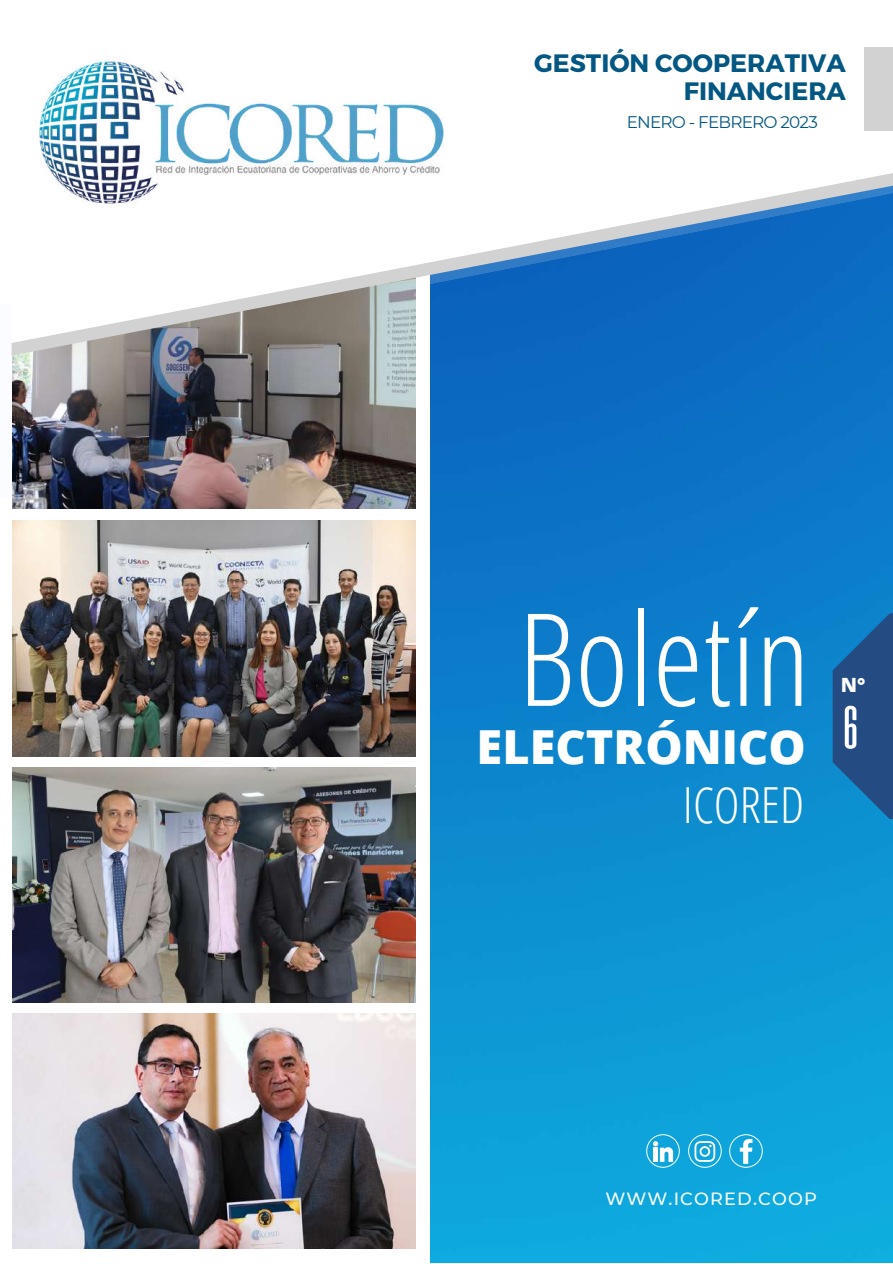
<style>
.page{position:relative;width:893px;height:1264px;background:#fff}
.page>*{position:absolute;margin:0;border:0;box-sizing:border-box;transform-origin:0 0}
.t1{font:300 128.7px "Open Sans Condensed";color:#fff}
.t2{font:59.85px "Alienscows";color:#fff}
.t3{font:300 49.65px "Open Sans Condensed";color:#fff}
.t4{font:800 46.95px "Open Sans";color:#fff}
.t5{font:700 25.2px/28px "Montserrat";color:#045782;text-align:right}
.t6{font:800 19.65px "Open Sans";color:#fff}
.t7{font:500 17.7px "Montserrat";letter-spacing:.065em;color:#fbfcff}
.t8{font:16.8px "Montserrat";letter-spacing:-.045em;color:#045782}
</style>
<div class="page">
<img style="left:430px;top:390px;width:462px;height:872px">
<img style="left:12px;top:520px;width:404px;height:236px">
<img style="left:12px;top:767px;width:404px;height:235px">
<img style="left:23px;top:390px;width:393px;height:119px">
<img style="left:12px;top:1013px;width:404px;height:235px">
<img style="left:39px;top:60px;width:405px;height:98px">
<svg style="left:832px;top:613px;width:60px;height:206px;background:#1d5d98"></svg>
<svg style="left:688px;top:1134px;width:33px;height:33px"></svg>
<svg style="left:729px;top:1134px;width:33px;height:33px"></svg>
<svg style="left:646px;top:1134px;width:33px;height:33px"></svg>
<div style="left:863px;top:47px;width:29px;height:84px;background:#d3d2d2"></div>
<svg style="left:23px;top:158px;width:869px;height:232px"></svg>
<svg style="left:11px;top:341px;width:12px;height:168px;background:#6f6f77"></svg>
<p class="t5" style="left:534px;top:48px;width:313px">GESTIÓN COOPERATIVA<br>FINANCIERA</p>
<p class="t8" style="left:626px;top:112px;width:192px">ENERO - FEBRERO 2023</p>
<h1 class="t1" style="left:518px;top:568px;width:293px">Boletín</h1>
<h3 class="t4" style="left:476px;top:714px;width:331px">ELECTRÓNICO</h3>
<h3 class="t3" style="left:683px;top:770px;width:123px">ICORED</h3>
<p class="t6" style="left:840px;top:671px;width:26px">N°</p>
<h2 class="t2" style="left:837px;top:692px;width:29px">6</h2>
<p class="t7" style="left:605px;top:1187px;width:213px">WWW.ICORED.COOP</p>
</div>
